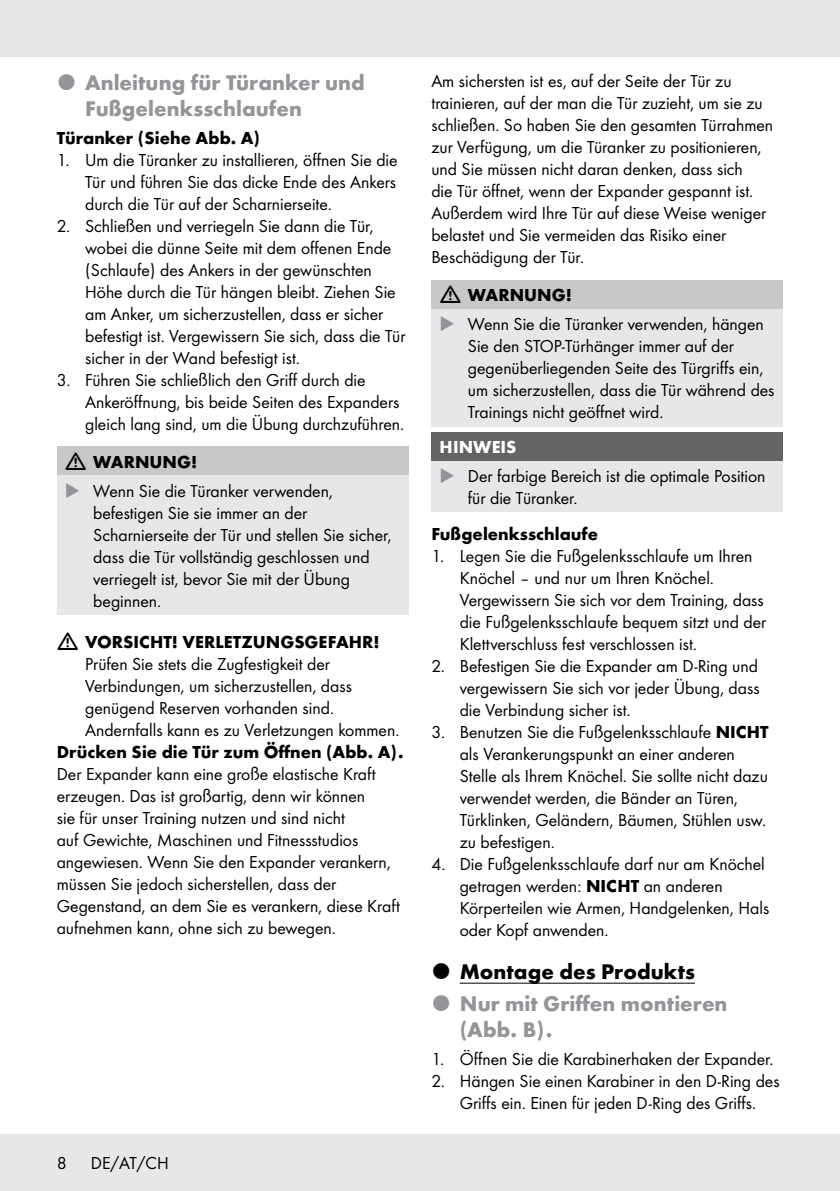
<style>
.page{position:relative;width:840px;height:1191px;background:#fff}
.page>*{position:absolute;margin:0;border:0;box-sizing:border-box;transform-origin:0 0}
.t1{font:700 22px/26px "Futura";color:#939598}
.t2{font:700 22px "Futura";color:#000}
.t3{font:18px/22px "Futura Boo";color:#000}
.t4{font:700 18px "Futura";color:#000}
.t5{font:700 18px "Futura";color:#fff}
.s1{color:#939598}
.s2{font-family:"Futura";font-weight:700}
</style>
<div class="page">
<div style="left:0;top:1134px;width:839px;height:57px;background:#e6e7e8"></div>
<div style="left:0;top:0;width:839px;height:57px;background:#e6e7e8"></div>
<div style="left:57px;top:447px;width:351px;height:29px;background:#c7c8ca"></div>
<div style="left:57px;top:476px;width:351px;height:139px;background:#e6e7e8"></div>
<hr style="left:459px;top:982px;width:235px;height:1px;background:#000">
<div style="left:431px;top:280px;width:351px;height:29px;background:#c7c8ca"></div>
<div style="left:431px;top:309px;width:351px;height:117px;background:#e6e7e8"></div>
<div style="left:431px;top:432px;width:351px;height:29px;background:#636466"></div>
<div style="left:431px;top:461px;width:351px;height:51px;background:#e6e7e8"></div>
<p class="t1" style="left:85px;top:68px;width:281px">Anleitung für Türanker und<br>Fußgelenksschlaufen</p>
<p class="t4" style="left:57px;top:124px;width:204px">Türanker (Siehe Abb. A)</p>
<p class="t3" style="left:85px;top:148px;width:314px;text-align:justify;text-indent:-28px">1. Um die Türanker zu installieren, öffnen Sie die Tür und führen Sie das dicke Ende des Ankers durch die Tür auf der Scharnierseite.</p>
<p class="t3" style="left:85px;top:214px;width:322px;text-indent:-28px">2. Schließen und verriegeln Sie dann die Tür, wobei die dünne Seite mit dem offenen Ende (Schlaufe) des Ankers in der gewünschten Höhe durch die Tür hängen bleibt. Ziehen Sie am Anker, um sicherzustellen, dass er sicher befestigt ist. Vergewissern Sie sich, dass die Tür sicher in der Wand befestigt ist.</p>
<p class="t3" style="left:85px;top:368px;width:320px;text-indent:-28px">3. Führen Sie schließlich den Griff durch die<br>Ankeröffnung, bis beide Seiten des Expanders gleich lang sind, um die Übung durchzuführen.</p>
<p class="t4" style="left:93px;top:448px;width:105px">WARNUNG!</p>
<p class="t3" style="left:93px;top:479px;width:299px;text-indent:-28px"><span class="s1">◆</span> Wenn Sie die Türanker verwenden, befestigen Sie sie immer an der Scharnierseite der Tür und stellen Sie sicher, dass die Tür vollständig geschlossen und verriegelt ist, bevor Sie mit der Übung beginnen.</p>
<p class="t4" style="left:85px;top:629px;width:296px">VORSICHT! VERLETZUNGSGEFAHR!</p>
<p class="t3" style="left:85px;top:652px;width:315px">Prüfen Sie stets die Zugfestigkeit der Verbindungen, um sicherzustellen, dass genügend Reserven vorhanden sind.<br>Andernfalls kann es zu Verletzungen kommen.</p>
<p class="t4" style="left:57px;top:739px;width:348px">Drücken Sie die Tür zum Öffnen (Abb. A).</p>
<p class="t3" style="left:57px;top:762px;width:344px">Der Expander kann eine große elastische Kraft erzeugen. Das ist großartig, denn wir können<br>sie für unser Training nutzen und sind nicht<br>auf Gewichte, Maschinen und Fitnessstudios angewiesen. Wenn Sie den Expander verankern, müssen Sie jedoch sicherstellen, dass der Gegenstand, an dem Sie es verankern, diese Kraft aufnehmen kann, ohne sich zu bewegen.</p>
<p class="t3" style="left:57px;top:1151px;width:11px">8</p>
<p class="t3" style="left:91px;top:1151px;width:79px">DE/AT/CH</p>
<p class="t3" style="left:431px;top:69px;width:343px">Am sichersten ist es, auf der Seite der Tür zu trainieren, auf der man die Tür zuzieht, um sie zu schließen. So haben Sie den gesamten Türrahmen zur Verfügung, um die Türanker zu positionieren, und Sie müssen nicht daran denken, dass sich<br>die Tür öffnet, wenn der Expander gespannt ist.<br>Außerdem wird Ihre Tür auf diese Weise weniger belastet und Sie vermeiden das Risiko einer Beschädigung der Tür.</p>
<p class="t4" style="left:467px;top:282px;width:105px">WARNUNG!</p>
<p class="t3" style="left:467px;top:312px;width:308px;text-indent:-28px"><span class="s1">◆</span> Wenn Sie die Türanker verwenden, hängen Sie den STOP-Türhänger immer auf der gegenüberliegenden Seite des Türgriffs ein, um sicherzustellen, dass die Tür während des Trainings nicht geöffnet wird.</p>
<p class="t5" style="left:439px;top:434px;width:78px">HINWEIS</p>
<p class="t3" style="left:467px;top:464px;width:299px;text-indent:-28px"><span class="s1">◆</span> Der farbige Bereich ist die optimale Position für die Türanker.</p>
<p class="t4" style="left:431px;top:521px;width:168px">Fußgelenksschlaufe</p>
<p class="t3" style="left:459px;top:544px;width:308px;text-indent:-28px">1. Legen Sie die Fußgelenksschlaufe um Ihren Knöchel – und nur um Ihren Knöchel.<br>Vergewissern Sie sich vor dem Training, dass die Fußgelenksschlaufe bequem sitzt und der Klettverschluss fest verschlossen ist.</p>
<p class="t3" style="left:459px;top:654px;width:301px;text-align:justify;text-indent:-28px">2. Befestigen Sie die Expander am D-Ring und vergewissern Sie sich vor jeder Übung, dass die Verbindung sicher ist.</p>
<p class="t3" style="left:459px;top:720px;width:310px;text-indent:-28px">3. Benutzen Sie die Fußgelenksschlaufe <span class="s2">NICHT </span>als Verankerungspunkt an einer anderen Stelle als Ihrem Knöchel. Sie sollte nicht dazu verwendet werden, die Bänder an Türen, Türklinken, Geländern, Bäumen, Stühlen usw. zu befestigen.</p>
<p class="t3" style="left:459px;top:852px;width:311px;text-indent:-28px">4. Die Fußgelenksschlaufe darf nur am Knöchel getragen werden: <span class="s2">NICHT</span> an anderen Körperteilen wie Armen, Handgelenken, Hals oder Kopf anwenden.</p>
<p class="t2" style="left:459px;top:955px;width:237px">Montage des Produkts</p>
<p class="t1" style="left:459px;top:988px;width:269px">Nur mit Griffen montieren (Abb. B).</p>
<p class="t3" style="left:431px;top:1046px;width:343px">1. Öffnen Sie die Karabinerhaken der Expander.</p>
<p class="t3" style="left:431px;top:1068px;width:349px;text-align:center">2. Hängen Sie einen Karabiner in den D-Ring des<br>Griffs ein. Einen für jeden D-Ring des Griffs.</p>
</div>
